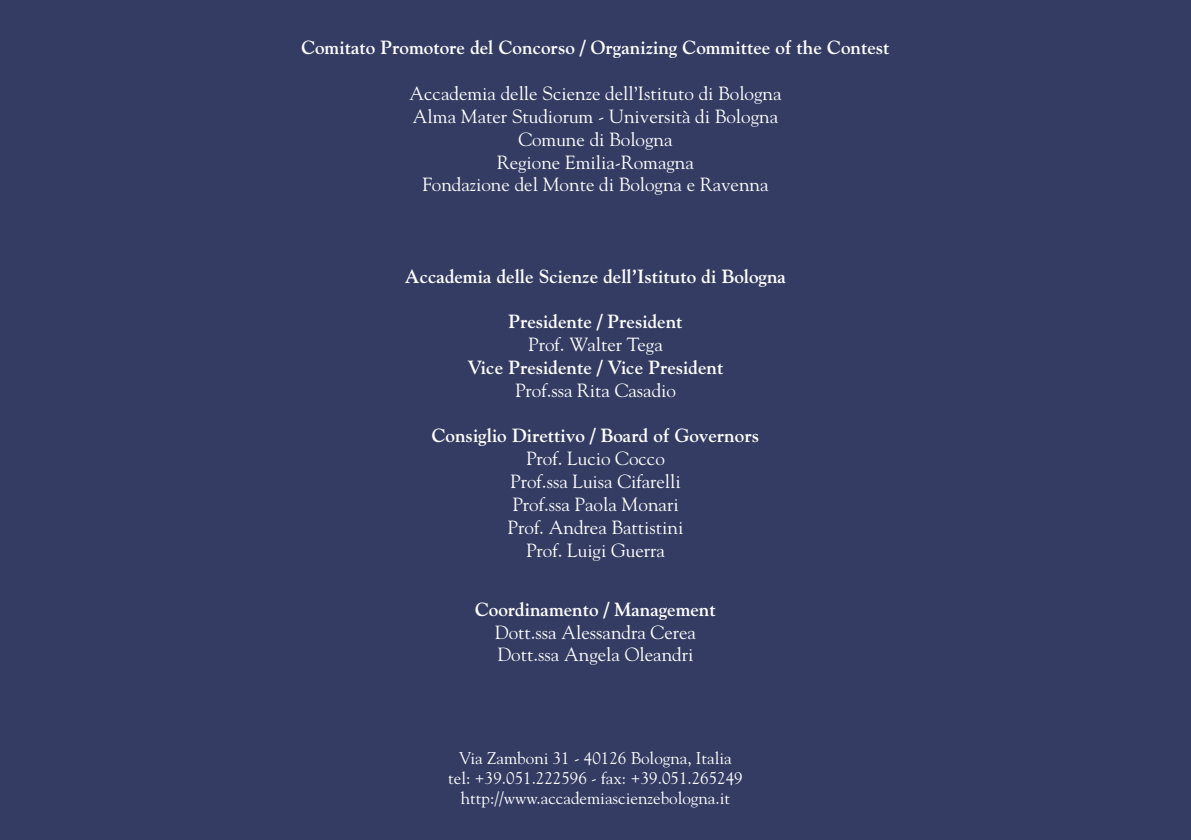
<style>
.page{position:relative;width:1191px;height:840px;background:#fff}
.page>*{position:absolute;margin:0;border:0;box-sizing:border-box;transform-origin:0 0}
.Normal__Web{font:19px "Goudy";color:#fff}
.Normal__Web-2{font:700 19px "Goudy";color:#fff}
.t1{font:17px "Goudy";color:#fff}
</style>
<div class="page">
<div style="left:0;top:0;width:1191px;height:839px;background:#343c63"></div>
<p class="Normal__Web-2" style="left:301px;top:36px;width:589px">Comitato Promotore del Concorso / Organizing Committee of the Contest</p>
<p class="Normal__Web" style="left:409px;top:82px;width:374px">Accademia delle Scienze dell’Istituto di Bologna</p>
<p class="Normal__Web" style="left:413px;top:104px;width:367px">Alma Mater Studiorum - Università di Bologna</p>
<p class="Normal__Web" style="left:518px;top:127px;width:156px">Comune di Bologna</p>
<p class="Normal__Web" style="left:497px;top:150px;width:198px">Regione Emilia-Romagna</p>
<p class="Normal__Web" style="left:422px;top:173px;width:348px">Fondazione del Monte di Bologna e Ravenna</p>
<p class="Normal__Web-2" style="left:405px;top:264px;width:383px">Accademia delle Scienze dell’Istituto di Bologna</p>
<p class="Normal__Web-2" style="left:508px;top:310px;width:176px">Presidente / President</p>
<p class="Normal__Web" style="left:528px;top:332px;width:136px">Prof. Walter Tega</p>
<p class="Normal__Web-2" style="left:467px;top:356px;width:257px">Vice Presidente / Vice President</p>
<p class="Normal__Web" style="left:515px;top:378px;width:162px">Prof.ssa Rita Casadio</p>
<p class="Normal__Web-2" style="left:432px;top:424px;width:329px">Consiglio Direttivo / Board of Governors</p>
<p class="Normal__Web" style="left:526px;top:446px;width:140px">Prof. Lucio Cocco</p>
<p class="Normal__Web" style="left:510px;top:469px;width:172px">Prof.ssa Luisa Cifarelli</p>
<p class="Normal__Web" style="left:512px;top:492px;width:168px">Prof.ssa Paola Monari</p>
<p class="Normal__Web" style="left:507px;top:515px;width:177px">Prof. Andrea Battistini</p>
<p class="Normal__Web" style="left:526px;top:538px;width:140px">Prof. Luigi Guerra</p>
<p class="Normal__Web-2" style="left:475px;top:597px;width:242px">Coordinamento / Management</p>
<p class="Normal__Web" style="left:495px;top:620px;width:202px">Dott.ssa Alessandra Cerea</p>
<p class="Normal__Web" style="left:497px;top:642px;width:197px">Dott.ssa Angela Oleandri</p>
<p class="t1" style="left:459px;top:746px;width:274px">Via Zamboni 31 - 40126 Bologna, Italia</p>
<p class="t1" style="left:448px;top:767px;width:296px">tel: +39.051.222596 - fax: +39.051.265249</p>
<p class="t1" style="left:461px;top:787px;width:271px">http://www.accademiascienzebologna.it</p>
</div>
